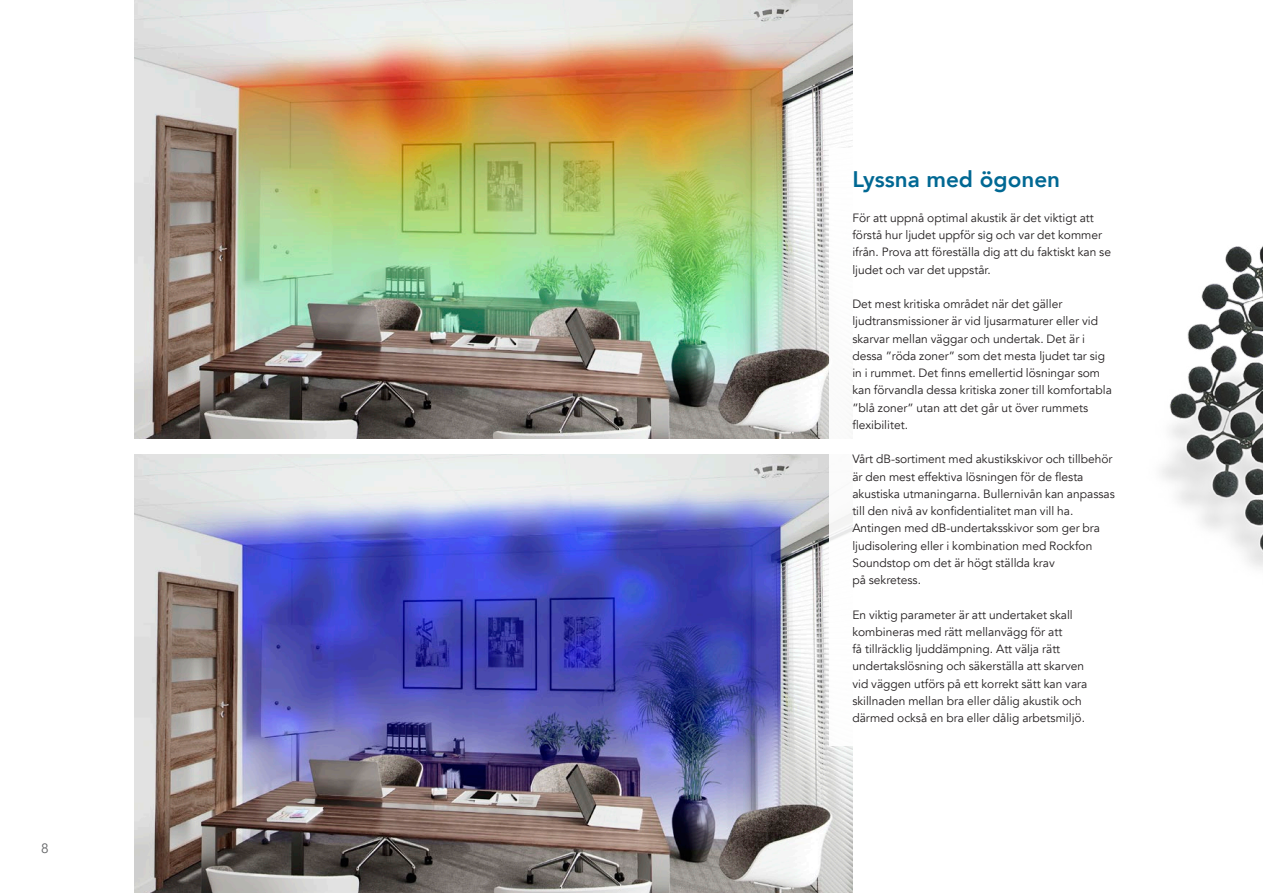
<style>
.page{position:relative;width:1263px;height:893px;background:#fff}
.page>*{position:absolute;margin:0;border:0;box-sizing:border-box;transform-origin:0 0}
.t1{font:800 22.5px "Avenir";color:#006893}
.t2{font:13.5px "Avenir";color:#636466}
.t3{font:12px/17.2px "Avenir";color:#231f20}
</style>
<div class="page">
<img style="left:134px;top:0;width:718px;height:439px">
<img style="left:134px;top:454px;width:718px;height:439px">
<img style="left:1161px;top:246px;width:102px;height:321px">
<div style="left:829px;top:148px;width:312px;height:598px;background:#fff"></div>
<p class="t2" style="left:41px;top:840px;width:9px">8</p>
<h1 class="t1" style="left:852px;top:162px;width:209px">Lyssna med ögonen</h1>
<p class="t3" style="left:852px;top:209px;width:260px">För att uppnå optimal akustik är det viktigt att förstå hur ljudet uppför sig och var det kommer ifrån. Prova att föreställa dig att du faktiskt kan se ljudet och var det uppstår.</p>
<p class="t3" style="left:852px;top:296px;width:261px">Det mest kritiska området när det gäller ljudtransmissioner är vid ljusarmaturer eller vid skarvar mellan väggar och undertak. Det är i dessa ”röda zoner” som det mesta ljudet tar sig in i rummet. Det finns emellertid lösningar som kan förvandla dessa kritiska zoner till komfortabla ”blå zoner” utan att det går ut över rummets flexibilitet.</p>
<p class="t3" style="left:852px;top:451px;width:264px">Vårt dB-sortiment med akustikskivor och tillbehör är den mest effektiva lösningen för de flesta akustiska utmaningarna. Bullernivån kan anpassas till den nivå av konfidentialitet man vill ha.<br>Antingen med dB-undertaksskivor som ger bra ljudisolering eller i kombination med Rockfon Soundstop om det är högt ställda krav<br>på sekretess.</p>
<p class="t3" style="left:852px;top:606px;width:237px">En viktig parameter är att undertaket skall kombineras med rätt mellanvägg för att<br>få tillräcklig ljuddämpning. Att välja rätt undertakslösning och säkerställa att skarven vid väggen utförs på ett korrekt sätt kan vara skillnaden mellan bra eller dålig akustik och därmed också en bra eller dålig arbetsmiljö.</p>
</div>
